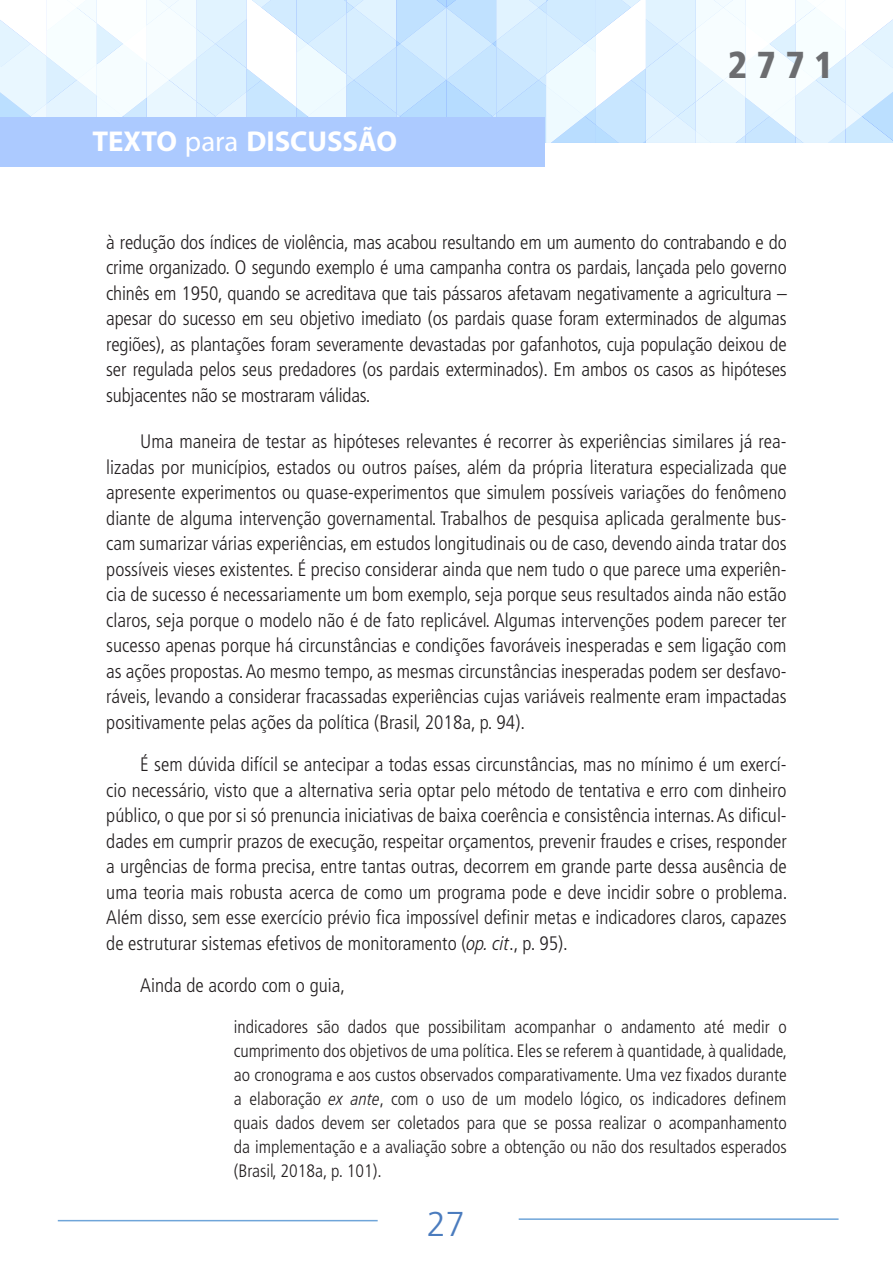
<style>
.page{position:relative;width:893px;height:1263px;background:#fff}
.page>*{position:absolute;margin:0;border:0;box-sizing:border-box;transform-origin:0 0}
.t1{font:900 condensed 37.5px "Frutiger LT Pro";color:#6c6d70}
.t2{font:300 34.5px "Frutiger LT Pro";color:#4b7cbe}
.t3{font:700 28.8px "Myriad Pro";color:#fff}
.texto_corrido{font:300 condensed 19.5px/25.5px "Frutiger LT Pro";color:#231f20;text-align:justify}
.blocado{font:300 condensed 18px/24px "Frutiger LT Pro";color:#231f20;text-align:justify}
.s1{font-weight:400}
.s2{font-style:italic}
</style>
<div class="page">
<svg style="left:0;top:0;width:893px;height:143px"></svg>
<div style="left:0;top:118px;width:545px;height:49px;background:#accaff"></div>
<hr style="left:519px;top:1218px;width:319px;height:2px;background:#6fa5d9">
<hr style="left:58px;top:1220px;width:320px;height:1px;background:#6fa5d9">
<h3 class="t3" style="left:92px;top:122px;width:306px">TEXTO <span class="s1">para</span> DISCUSSÃO</h3>
<h1 class="t1" style="left:728px;top:42px;width:108px">2771</h1>
<p class="texto_corrido" style="left:106px;top:229px;width:682px">à redução dos índices de violência, mas acabou resultando em um aumento do contrabando e do crime organizado. O segundo exemplo é uma campanha contra os pardais, lançada pelo governo chinês em 1950, quando se acreditava que tais pássaros afetavam negativamente a agricultura – apesar do sucesso em seu objetivo imediato (os pardais quase foram exterminados de algumas regiões), as plantações foram severamente devastadas por gafanhotos, cuja população deixou de ser regulada pelos seus predadores (os pardais exterminados). Em ambos os casos as hipóteses subjacentes não se mostraram válidas.</p>
<p class="texto_corrido" style="left:106px;top:429px;width:682px;text-indent:34px">Uma maneira de testar as hipóteses relevantes é recorrer às experiências similares já rea&shy;lizadas por municípios, estados ou outros países, além da própria literatura especializada que apresente experimentos ou quase-experimentos que simulem possíveis variações do fenômeno diante de alguma intervenção governamental. Trabalhos de pesquisa aplicada geralmente bus&shy;cam sumarizar várias experiências, em estudos longitudinais ou de caso, devendo ainda tratar dos possíveis vieses existentes. É preciso considerar ainda que nem tudo o que parece uma experiên&shy;cia de sucesso é necessariamente um bom exemplo, seja porque seus resultados ainda não estão claros, seja porque o modelo não é de fato replicável. Algumas intervenções podem parecer ter sucesso apenas porque há circunstâncias e condições favoráveis inesperadas e sem ligação com as ações propostas. Ao mesmo tempo, as mesmas circunstâncias inesperadas podem ser desfavo&shy;ráveis, levando a considerar fracassadas experiências cujas variáveis realmente eram impactadas positivamente pelas ações da política (Brasil, 2018a, p. 94).</p>
<p class="texto_corrido" style="left:106px;top:752px;width:683px;text-indent:34px">É sem dúvida difícil se antecipar a todas essas circunstâncias, mas no mínimo é um exercí&shy;cio necessário, visto que a alternativa seria optar pelo método de tentativa e erro com dinheiro público, o que por si só prenuncia iniciativas de baixa coerência e consistência internas. As dificul&shy;dades em cumprir prazos de execução, respeitar orçamentos, prevenir fraudes e crises, responder a urgências de forma precisa, entre tantas outras, decorrem em grande parte dessa ausência de uma teoria mais robusta acerca de como um programa pode e deve incidir sobre o problema.<br>Além disso, sem esse exercício prévio fica impossível definir metas e indicadores claros, capazes de estruturar sistemas efetivos de monitoramento (<span class="s2">op. cit</span>., p. 95).</p>
<p class="texto_corrido" style="left:140px;top:973px;width:206px">Ainda de acordo com o guia,</p>
<p class="blocado" style="left:234px;top:1015px;width:555px">indicadores são dados que possibilitam acompanhar o andamento até medir o cumprimento dos objetivos de uma política. Eles se referem à quantidade, à qualidade, ao cronograma e aos custos observados comparativamente. Uma vez fixados durante a elaboração <span class="s2">ex ante</span>, com o uso de um modelo lógico, os indicadores definem quais dados devem ser coletados para que se possa realizar o acompanhamento da implementação e a avaliação sobre a obtenção ou não dos resultados esperados (Brasil, 2018a, p. 101).</p>
<h2 class="t2" style="left:427px;top:1204px;width:40px">27</h2>
</div>
